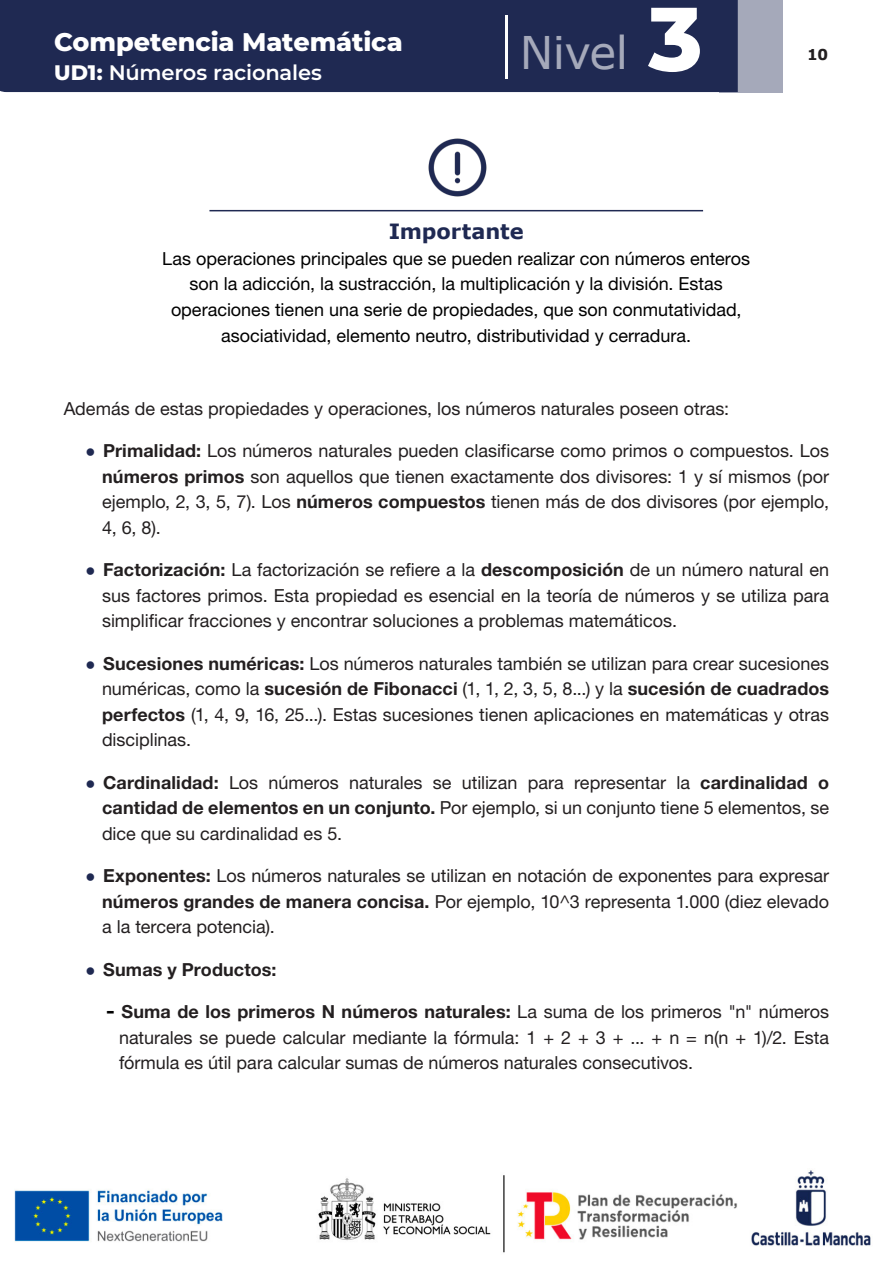
<style>
.page{position:relative;width:893px;height:1263px;background:#fff}
.page>*{position:absolute;margin:0;border:0;box-sizing:border-box;transform-origin:0 0}
.t1{font:45px "Verdana";letter-spacing:-.015em;color:#a5a9ba}
.t2{font:800 25.5px "Montserrat";letter-spacing:-.005em;color:#fff}
.t3{font:600 21px "Montserrat";letter-spacing:-.01em;color:#fff}
.t4{font:700 21px "Verdana";letter-spacing:-.005em;color:#1f2952}
.PUNTO_PARRAFO{font:18px/25.5px "Helvetica Neue LT 55 Rm";color:#231f20;text-align:justify}
.t5{font:18px/25.5px "Helvetica Neue LT 55 Rm";color:#000;text-align:center}
.t6{font:18px "Helvetica Neue LT 75 Bd";letter-spacing:.005em;color:#231f20}
.t7{font:700 15px "Verdana";color:#231f20}
.s1{font-weight:800}
.s2{font-family:"Montserrat";font-weight:800;font-size:90px;color:#fff}
.s3{font-family:"Verdana";font-weight:700;font-size:15px;color:#1f2952}
.s4{font-family:"Helvetica Neue LT 75 Bd"}
.s5{font-family:"Verdana";font-weight:700;color:#000}
</style>
<div class="page">
<img style="left:14px;top:1170px;width:857px;height:83px">
<div style="left:719px;top:0;width:63px;height:92px;background:#a5a9ba"></div>
<div style="left:0;top:0;width:738px;height:92px;background:#1f2952"></div>
<hr style="left:505px;top:16px;width:2px;height:63px;background:#fff">
<img style="left:428px;top:138px;width:59px;height:59px">
<hr style="left:209px;top:210px;width:494px;height:1px;background:#1f2952">
<h2 class="t2" style="left:54px;top:23px;width:350px">Competencia Matemática</h2>
<p class="t3" style="left:54px;top:58px;width:269px"><span class="s1">UD1:</span> Números racionales</p>
<h1 class="t1" style="left:520px;top:22px;width:184px">Nivel <span class="s2">3</span></h1>
<p class="t4" style="left:389px;top:216px;width:136px">Importante</p>
<p class="t5" style="left:162px;top:245px;width:589px">Las operaciones principales que se pueden realizar con números enteros son la adicción, la sustracción, la multiplicación y la división. Estas operaciones tienen una serie de propiedades, que son conmutatividad, asociatividad, elemento neutro, distributividad y cerradura.</p>
<p class="t7" style="left:807px;top:44px;width:22px">10</p>
<p class="PUNTO_PARRAFO" style="left:64px;top:395px;width:667px">Además de estas propiedades y operaciones, los números naturales poseen otras:</p>
<p class="PUNTO_PARRAFO" style="left:102px;top:437px;width:729px;text-indent:-17px"><span class="s3">•</span> <span class="s4">Primalidad:</span> Los números naturales pueden clasificarse como primos o compuestos. Los <span class="s4">números primos</span> son aquellos que tienen exactamente dos divisores: 1 y sí mismos (por ejemplo, 2, 3, 5, 7). Los <span class="s4">números compuestos</span> tienen más de dos divisores (por ejemplo, 4, 6, 8).</p>
<p class="PUNTO_PARRAFO" style="left:102px;top:556px;width:729px;text-indent:-17px"><span class="s3">•</span> <span class="s4">Factorización:</span> La factorización se refiere a la <span class="s4">descomposición</span> de un número natural en sus factores primos. Esta propiedad es esencial en la teoría de números y se utiliza para simplificar fracciones y encontrar soluciones a problemas matemáticos.</p>
<p class="PUNTO_PARRAFO" style="left:102px;top:650px;width:729px;text-indent:-17px"><span class="s3">•</span> <span class="s4">Sucesiones numéricas:</span> Los números naturales también se utilizan para crear sucesiones numéricas, como la <span class="s4">sucesión de Fibonacci</span> (1, 1, 2, 3, 5, 8...) y la <span class="s4">sucesión de cuadrados perfectos</span> (1, 4, 9, 16, 25...). Estas sucesiones tienen aplicaciones en matemáticas y otras disciplinas.</p>
<p class="PUNTO_PARRAFO" style="left:102px;top:769px;width:729px;text-indent:-17px"><span class="s3">•</span> <span class="s4">Cardinalidad:</span> Los números naturales se utilizan para representar la <span class="s4">cardinalidad o cantidad de elementos en un conjunto.</span> Por ejemplo, si un conjunto tiene 5 elementos, se dice que su cardinalidad es 5.</p>
<p class="PUNTO_PARRAFO" style="left:102px;top:863px;width:729px;text-indent:-17px"><span class="s3">•</span> <span class="s4">Exponentes:</span> Los números naturales se utilizan en notación de exponentes para expresar <span class="s4">números grandes de manera concisa.</span> Por ejemplo, 10^3 representa 1.000 (diez elevado a la tercera potencia).</p>
<p class="t6" style="left:85px;top:958px;width:193px"><span class="s3">•</span> Sumas y Productos:</p>
<p class="PUNTO_PARRAFO" style="left:119px;top:999px;width:712px;text-indent:-13px"><span class="s5">-</span> <span class="s4">Suma de los primeros N números naturales:</span> La suma de los primeros "n" números naturales se puede calcular mediante la fórmula: 1 + 2 + 3 + ... + n = n(n + 1)/2. Esta fórmula es útil para calcular sumas de números naturales consecutivos.</p>
</div>
